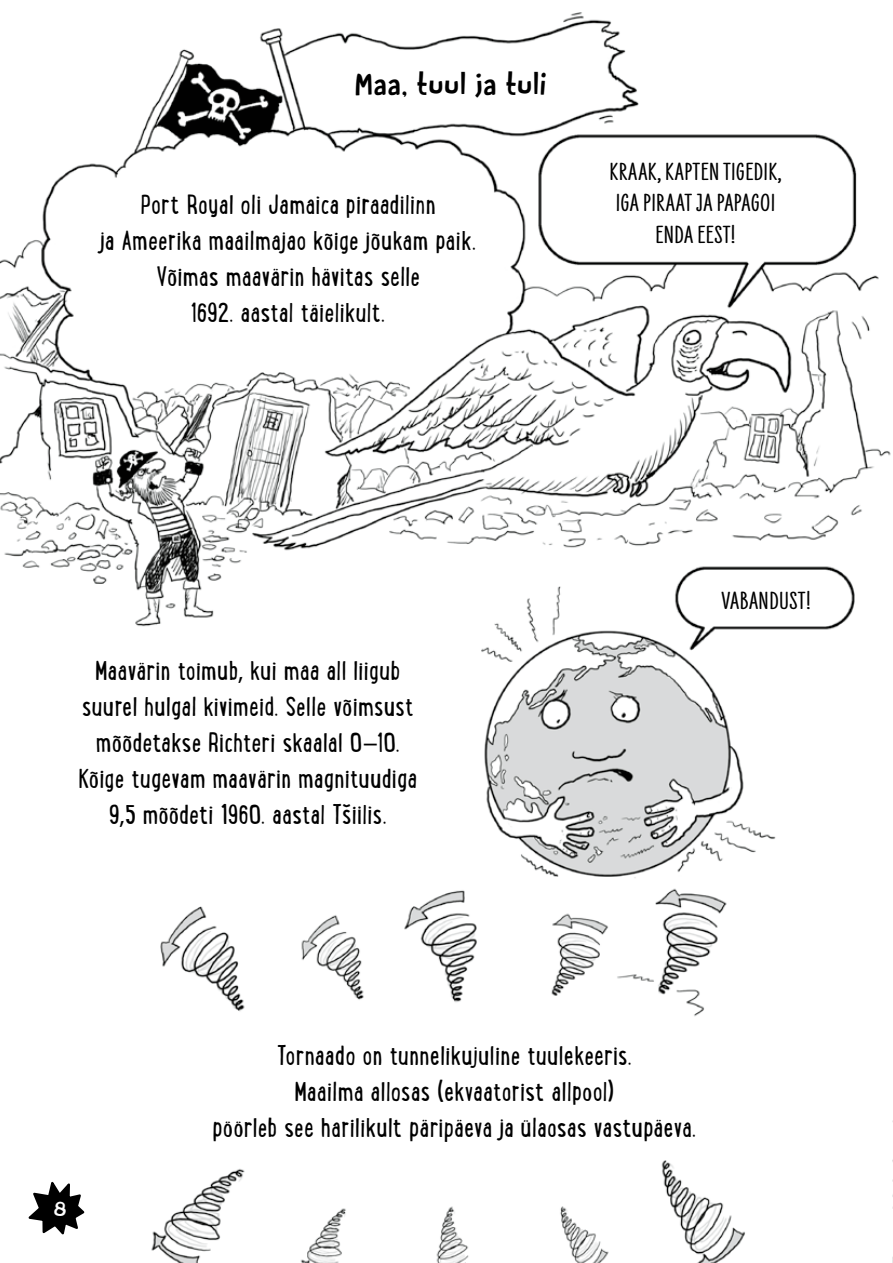
<style>
.page{position:relative;width:893px;height:1263px;background:#fff}
.page>*{position:absolute;margin:0;border:0;box-sizing:border-box;transform-origin:0 0}
.t1{font:29.25px/36px "Lunch Box";letter-spacing:.005em;color:#000;text-align:center}
.t2{font:27px "Butterfly Ball";letter-spacing:.045em;color:#000}
.t3{font:900 25.2px/31.5px "Liebe Erika";letter-spacing:.015em;color:#000;text-align:center;scale:1.22 1}
.t4{font:18.22px "Butterfly Ball";color:#fff;scale:1.11 1}
.s1{font-family:"Myriad Pro";font-size:24.75px}
.s2{font-family:"Myriad Pro"}
</style>
<div class="page">
<img style="left:0;top:12px;width:893px;height:1251px">
<svg style="left:25px;top:1177px;width:62px;height:61px"></svg>
<p class="t2" style="left:355px;top:64px;width:193px">Maa, tuul ja tuli</p>
<p class="t1" style="left:100px;top:185px;width:378px">Port Royal oli Jamaica piraadilinn<br>ja Ameerika maailmajao kõige jõukam paik.<br>Võimas maavärin hävitas selle<br>1692. aastal täielikult.</p>
<p class="t3" style="left:610px;top:156px;width:142px">KRAAK, KAPTEN TIGEDIK,<br>IGA PIRAAT JA PAPAGOI<br>ENDA EEST!</p>
<p class="t1" style="left:78px;top:651px;width:341px">Maavärin toimub<span class="s1">,</span> kui maa all liigub suurel hulgal kivimeid. Selle võimsust mõõdetakse Richteri skaalal 0<span class="s2">–</span>10.<br>Kõige tugevam maavärin magnituudiga 9<span class="s1">,</span>5 mõõdeti 1960. aastal Tšiilis.</p>
<p class="t3" style="left:722px;top:586px;width:74px">VABANDUST!</p>
<p class="t4" style="left:54px;top:1195px;width:13px">8</p>
<p class="t1" style="left:213px;top:1036px;width:485px">Tornaado on tunnelikujuline tuulekeeris.<br>Maailma allosas (ekvaatorist allpool)<br>pöörleb see harilikult päripäeva ja ülaosas vastupäeva.</p>
</div>
